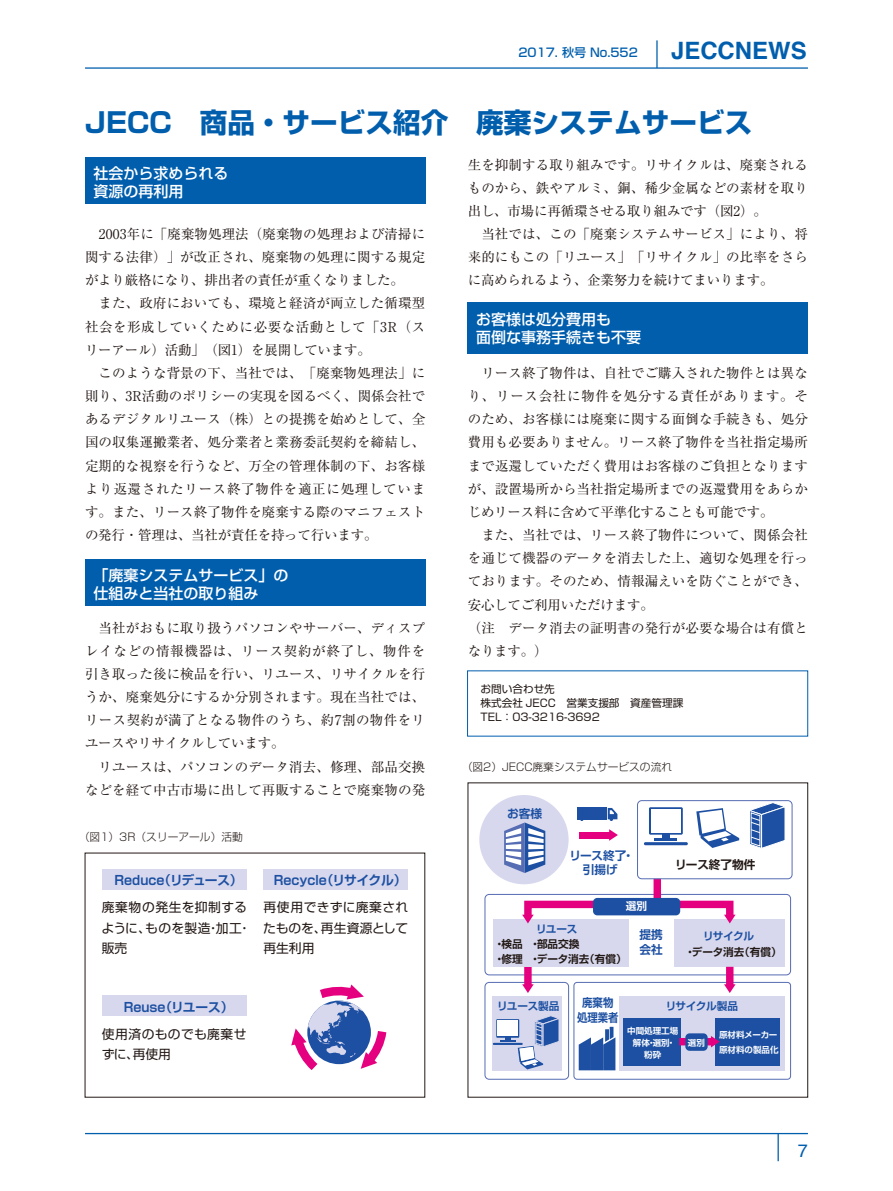
<style>
.page{position:relative;width:893px;height:1191px;background:#fff}
.page>*{position:absolute;margin:0;border:0;box-sizing:border-box;transform-origin:0 0}
.t1{font:700 27.6px "Shin Go Pro";color:#005ead}
.t2{font:700 23.85px "Helvetica";color:#005ead}
.t3{font:18px "Helvetica";color:#005ead}
.t4{font:500 15px/18px "Shin Go Pro";color:#fff}
.t5{font:13.5px/23.1px "Ryumin Pro";letter-spacing:.01em;color:#221815}
.t6{font:12.75px/20.2px "Shin Go Pro";letter-spacing:.025em;color:#221815}
.t7{font:700 12.75px "Shin Go Pro De";color:#1d50a2}
.t8{font:500 12px "Shin Go Pro";color:#005ead}
.t9{font:700 11.7px/14.9px "Shin Go Pro De";color:#1d50a2;text-align:center}
.t10{font:700 11.7px "Shin Go Pro De";letter-spacing:-.01em;color:#221815}
.t11{font:700 11.7px/14.9px "Shin Go Pro De";color:#1d50a2;text-align:center;scale:.89 1}
.t12{font:300 10.8px "Shin Go Pro";color:#221815}
.t13{font:10.65px/13.8px "Shin Go Pro";color:#221815}
.t14{font:700 10.65px/14.9px "Shin Go Pro De";color:#221815}
.t15{font:700 10.65px "Shin Go Pro De";letter-spacing:-.02em;color:#1d50a2}
.t16{font:700 10.65px "Shin Go Pro De";color:#fff}
.t17{font:700 8.55px/11.9px "Shin Go Pro De";color:#fff;text-align:center}
</style>
<div class="page">
<hr style="left:85px;top:67px;width:723px;height:2px;background:#005ead">
<hr style="left:656px;top:40px;width:2px;height:28px;background:#005ead">
<hr style="left:85px;top:1133px;width:723px;height:1px;background:#005ead">
<hr style="left:777px;top:1133px;width:2px;height:28px;background:#005ead">
<div style="left:85px;top:157px;width:340px;height:47px;background:#005ead"></div>
<div style="left:85px;top:559px;width:340px;height:47px;background:#005ead"></div>
<div style="left:468px;top:302px;width:340px;height:51px;background:#005ead"></div>
<div style="left:102px;top:869px;width:145px;height:21px;background:#d7d8ed"></div>
<div style="left:264px;top:869px;width:144px;height:21px;background:#d7d8ed"></div>
<div style="left:102px;top:995px;width:145px;height:21px;background:#d7d8ed"></div>
<svg style="left:291px;top:984px;width:96px;height:86px"></svg>
<div style="left:485px;top:894px;width:306px;height:81px;border:1px solid #566cb3;border-radius:4px"></div>
<div style="left:485px;top:982px;width:84px;height:97px;border:1px solid #566cb3;border-radius:4px"></div>
<div style="left:524px;top:966px;width:8px;height:19px;background:#e4007f"></div>
<svg style="left:522px;top:984px;width:12px;height:9px"></svg>
<div style="left:493px;top:920px;width:135px;height:47px;background:#d7d8ed"></div>
<div style="left:654px;top:877px;width:7px;height:27px;background:#e4007f"></div>
<div style="left:524px;top:900px;width:209px;height:19px;border:7px solid #e4007f"></div>
<div style="left:479px;top:795px;width:90px;height:89px;background:#d7d8ed;border-radius:50%"></div>
<div style="left:492px;top:996px;width:70px;height:74px;background:#d7d8ed"></div>
<div style="left:619px;top:996px;width:166px;height:74px;background:#d7d8ed"></div>
<div style="left:577px;top:806px;width:30px;height:13px;background:#1d50a2"></div>
<svg style="left:608px;top:808px;width:9px;height:13px"></svg>
<div style="left:579px;top:831px;width:31px;height:7px;background:#e4007f"></div>
<svg style="left:609px;top:829px;width:9px;height:11px"></svg>
<svg style="left:522px;top:914px;width:12px;height:9px"></svg>
<div style="left:675px;top:920px;width:110px;height:47px;background:#d7d8ed"></div>
<svg style="left:724px;top:914px;width:12px;height:9px"></svg>
<div style="left:593px;top:898px;width:87px;height:17px;background:#1d50a2;border-radius:4px"></div>
<div style="left:637px;top:800px;width:155px;height:79px;border:1px solid #566cb3;border-radius:4px"></div>
<svg style="left:579px;top:1026px;width:36px;height:44px"></svg>
<div style="left:624px;top:1019px;width:57px;height:47px;background:#1d50a2"></div>
<div style="left:716px;top:1019px;width:64px;height:47px;background:#1d50a2"></div>
<div style="left:679px;top:1038px;width:33px;height:7px;background:#e4007f"></div>
<svg style="left:711px;top:1036px;width:9px;height:11px"></svg>
<div style="left:685px;top:1033px;width:23px;height:17px;background:#1d50a2;border-radius:4px"></div>
<div style="left:573px;top:982px;width:218px;height:97px;border:1px solid #566cb3;border-radius:3px"></div>
<div style="left:726px;top:966px;width:7px;height:19px;background:#e4007f"></div>
<svg style="left:724px;top:984px;width:12px;height:9px"></svg>
<svg style="left:504px;top:822px;width:41px;height:51px"></svg>
<div style="left:662px;top:815px;width:8px;height:24px;background:#1d50a2"></div>
<svg style="left:649px;top:807px;width:34px;height:27px"></svg>
<hr style="left:644px;top:842px;width:44px;height:3px;background:#1d50a2;border-radius:2px">
<div style="left:651px;top:809px;width:30px;height:23px;background:#fff"></div>
<hr style="left:654px;top:838px;width:23px;height:2px;background:#1d50a2">
<svg style="left:750px;top:802px;width:35px;height:46px"></svg>
<svg style="left:696px;top:808px;width:43px;height:40px"></svg>
<div style="left:496px;top:1019px;width:23px;height:18px;background:#fff"></div>
<hr style="left:493px;top:1042px;width:30px;height:3px;background:#1d50a2">
<svg style="left:500px;top:1016px;width:59px;height:53px"></svg>
<p class="t8" style="left:518px;top:43px;width:121px">2017. 秋号 No.552</p>
<h2 class="t2" style="left:671px;top:32px;width:137px">JECCNEWS</h2>
<h1 class="t1" style="left:85px;top:100px;width:669px">JECC　商品・サービス紹介　廃棄システムサービス</h1>
<p class="t4" style="left:94px;top:162px;width:136px">社会から求められる資源の再利用</p>
<p class="t5" style="left:468px;top:152px;width:342px">生を抑制する取り組みです。リサイクルは、廃棄されるものから、鉄やアルミ、銅、稀少金属などの素材を取り出し、市場に再循環させる取り組みです（図2）。<br>　当社では、この「廃棄システムサービス」により、将来的にもこの「リユース」「リサイクル」の比率をさらに高められるよう、企業努力を続けてまいります。</p>
<p class="t5" style="left:85px;top:221px;width:342px">　2003年に「廃棄物処理法（廃棄物の処理および清掃に関する法律）」が改正され、廃棄物の処理に関する規定がより厳格になり、排出者の責任が重くなりました。<br>　また、政府においても、環境と経済が両立した循環型社会を形成していくために必要な活動として「3R（スリーアール）活動」（図1）を展開しています。<br>　このような背景の下、当社では、「廃棄物処理法」に則り、3R活動のポリシーの実現を図るべく、関係会社であるデジタルリユース（株）との提携を始めとして、全国の収集運搬業者、処分業者と業務委託契約を締結し、定期的な視察を行うなど、万全の管理体制の下、お客様より返還されたリース終了物件を適正に処理しています。また、リース終了物件を廃棄する際のマニフェストの発行・管理は、当社が責任を持って行います。</p>
<p class="t4" style="left:476px;top:308px;width:166px">お客様は処分費用も<br>面倒な事務手続きも不要</p>
<p class="t5" style="left:468px;top:360px;width:342px">　リース終了物件は、自社でご購入された物件とは異なり、リース会社に物件を処分する責任があります。そのため、お客様には廃棄に関する面倒な手続きも、処分費用も必要ありません。リース終了物件を当社指定場所まで返還していただく費用はお客様のご負担となりますが、設置場所から当社指定場所までの返還費用をあらかじめリース料に含めて平準化することも可能です。<br>　また、当社では、リース終了物件について、関係会社を通じて機器のデータを消去した上、適切な処理を行っております。そのため、情報漏えいを防ぐことができ、安心してご利用いただけます。<br>（注　データ消去の証明書の発行が必要な場合は有償となります。）</p>
<p class="t4" style="left:94px;top:564px;width:196px">「廃棄システムサービス」の仕組みと当社の取り組み</p>
<p class="t5" style="left:85px;top:615px;width:342px">　当社がおもに取り扱うパソコンやサーバー、ディスプレイなどの情報機器は、リース契約が終了し、物件を引き取った後に検品を行い、リユース、リサイクルを行うか、廃棄処分にするか分別されます。現在当社では、リース契約が満了となる物件のうち、約7割の物件をリユースやリサイクルしています。<br>　リユースは、パソコンのデータ消去、修理、部品交換などを経て中古市場に出して再販することで廃棄物の発</p>
<p class="t13" style="left:480px;top:681px;width:204px">お問い合わせ先<br>株式会社 JECC　営業支援部　資産管理課<br>TEL：03-3216-3692</p>
<p class="t12" style="left:462px;top:758px;width:211px">（図2）JECC廃棄システムサービスの流れ</p>
<p class="t12" style="left:79px;top:828px;width:165px">（図1）3R（スリーアール）活動</p>
<p class="t7" style="left:115px;top:870px;width:130px">Reduce（リデュース）</p>
<p class="t6" style="left:101px;top:895px;width:151px">廃棄物の発生を抑制するように、ものを製造・加工・販売</p>
<p class="t7" style="left:274px;top:870px;width:134px">Recycle（リサイクル）</p>
<p class="t6" style="left:263px;top:895px;width:146px;text-align:justify">再使用できずに廃棄されたものを、再生資源として再生利用</p>
<p class="t7" style="left:124px;top:996px;width:111px">Reuse（リユース）</p>
<p class="t6" style="left:102px;top:1022px;width:146px">使用済のものでも廃棄せずに、再使用</p>
<p class="t9" style="left:507px;top:804px;width:37px">お客様</p>
<p class="t9" style="left:569px;top:846px;width:66px">リース終了・引揚げ</p>
<p class="t16" style="left:626px;top:897px;width:23px">選別</p>
<p class="t14" style="left:494px;top:935px;width:30px">・検品・修理</p>
<p class="t15" style="left:536px;top:920px;width:43px">リユース</p>
<p class="t14" style="left:530px;top:935px;width:98px">・部品交換<br>・データ消去（有償）</p>
<p class="t9" style="left:639px;top:926px;width:25px;text-align:left">提携会社</p>
<p class="t10" style="left:675px;top:854px;width:82px">リース終了物件</p>
<p class="t15" style="left:703px;top:927px;width:53px">リサイクル</p>
<p class="t14" style="left:685px;top:943px;width:98px">・データ消去（有償）</p>
<p class="t11" style="left:577px;top:993px;width:48px">廃棄物処理業者</p>
<p class="t15" style="left:497px;top:997px;width:64px">リユース製品</p>
<p class="t15" style="left:666px;top:997px;width:74px">リサイクル製品</p>
<p class="t17" style="left:627px;top:1024px;width:53px">中間処理工場解体・選別・粉砕</p>
<p class="t17" style="left:719px;top:1026px;width:61px;line-height:14.9px;text-align:left">原材料メーカー原材料の製品化</p>
<p class="t17" style="left:688px;top:1035px;width:19px">選別</p>
<h3 class="t3" style="left:798px;top:1136px;width:12px">7</h3>
</div>
